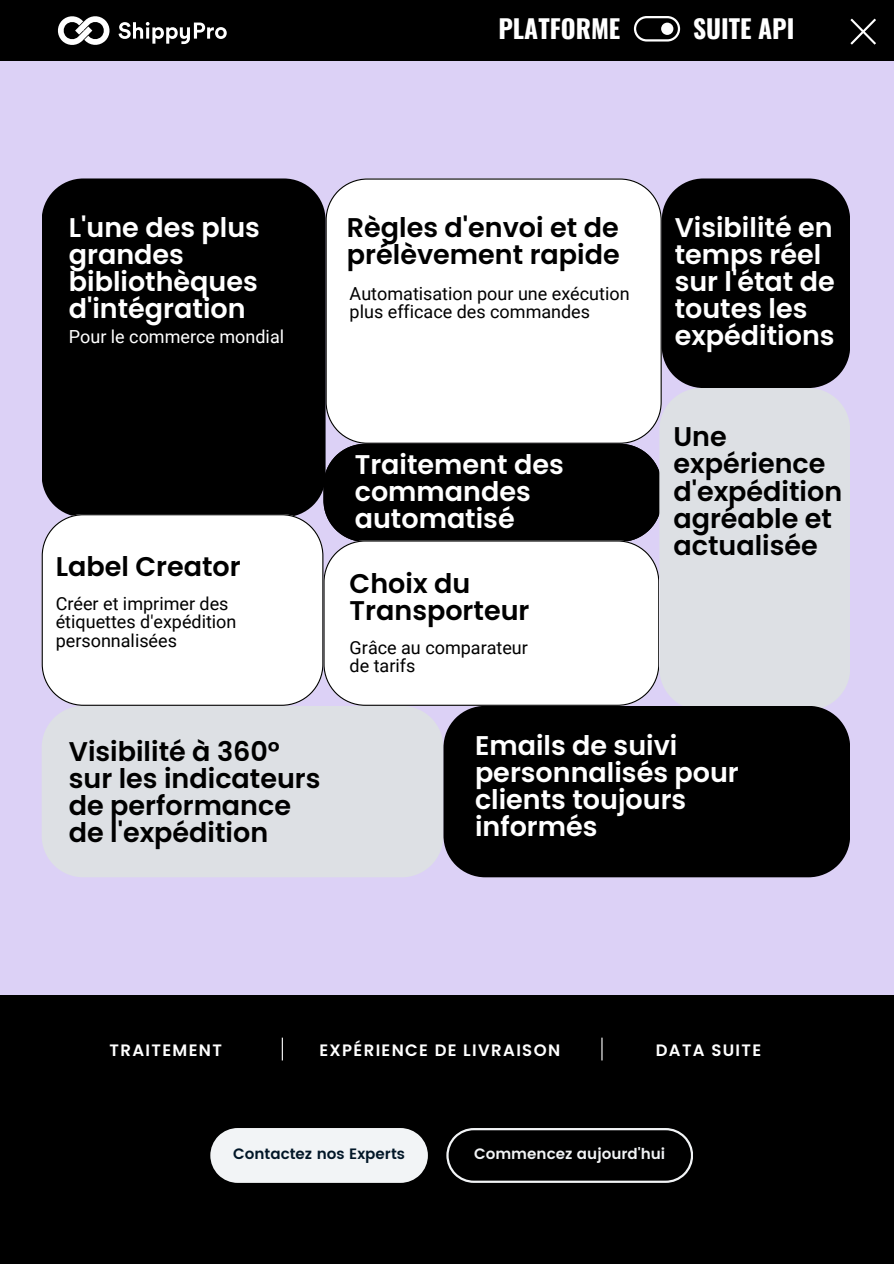
<style>
.page{position:relative;width:894px;height:1264px;background:#fff}
.page>*{position:absolute;margin:0;border:0;box-sizing:border-box;transform-origin:0 0}
.t1{font:600 27px/27px "Poppins";color:#fff}
.t2{font:600 27px/27px "Poppins";color:#000}
.t3{font:700 25.5px "Oswald";color:#fff}
.t4{font:18px/18px "Roboto";color:#000}
.t5{font:18px "Roboto";color:#fff}
.t6{font:600 16.5px "Poppins";letter-spacing:.08em;color:#fff}
.t7{font:600 15px "Poppins";color:#f2f4f6}
.t8{font:600 15px "Poppins";color:#011627}
</style>
<div class="page">
<div style="left:0;top:0;width:893px;height:1263px;background:#dcd1f6"></div>
<div style="left:42px;top:178px;width:283px;height:336px;background:#000"></div>
<div style="left:325px;top:178px;width:336px;height:266px;background:#fff"></div>
<div style="left:323px;top:444px;width:336px;height:96px;background:#000"></div>
<div style="left:42px;top:514px;width:281px;height:191px;background:#fff"></div>
<div style="left:42px;top:706px;width:401px;height:171px;background:#dde0e4"></div>
<div style="left:661px;top:178px;width:188px;height:210px;background:#000"></div>
<div style="left:659px;top:388px;width:190px;height:318px;background:#dde0e4"></div>
<div style="left:323px;top:540px;width:335px;height:165px;background:#fff"></div>
<div style="left:443px;top:706px;width:406px;height:171px;background:#000"></div>
<div style="left:0;top:0;width:893px;height:60px;background:#000"></div>
<svg style="left:58px;top:16px;width:52px;height:29px"></svg>
<svg style="left:118px;top:22px;width:109px;height:22px"></svg>
<svg style="left:850px;top:19px;width:25px;height:26px"></svg>
<svg style="left:633px;top:16px;width:47px;height:26px"></svg>
<div style="left:661px;top:23px;width:12px;height:12px;background:#fff;border-radius:50%"></div>
<div style="left:0;top:995px;width:893px;height:268px;background:#000"></div>
<div style="left:210px;top:1128px;width:218px;height:54px;background:#f2f4f6"></div>
<svg style="left:446px;top:1128px;width:246px;height:54px"></svg>
<svg style="left:601px;top:1037px;width:1px;height:23px"></svg>
<svg style="left:282px;top:1037px;width:1px;height:23px"></svg>
<p class="t3" style="left:498px;top:9px;width:123px">PLATFORME</p>
<h1 class="t3" style="left:693px;top:9px;width:103px">SUITE API</h1>
<h2 class="t1" style="left:69px;top:214px;width:192px">L'une des plus grandes bibliothèques d'intégration</h2>
<h4 class="t5" style="left:69px;top:326px;width:217px">Pour le commerce mondial</h4>
<h4 class="t2" style="left:347px;top:214px;width:274px">Règles d'envoi et de prélèvement rapide</h4>
<h2 class="t4" style="left:349px;top:284px;width:281px">Automatisation pour une exécution plus efficace des commandes</h2>
<h1 class="t1" style="left:674px;top:214px;width:161px">Visibilité en temps réel sur l'état de toutes les expéditions</h1>
<h2 class="t2" style="left:56px;top:553px;width:186px">Label Creator</h2>
<h4 class="t4" style="left:56px;top:595px;width:182px">Créer et imprimer des étiquettes d'expédition personnalisées</h4>
<h3 class="t2" style="left:69px;top:737px;width:253px">Visibilité à 360° sur les indicateurs de performance de l'expédition</h3>
<p class="t1" style="left:354px;top:451px;width:210px">Traitement des commandes automatisé</p>
<h2 class="t2" style="left:349px;top:570px;width:181px">Choix du<br>Transporteur</h2>
<h2 class="t4" style="left:349px;top:639px;width:180px">Grâce au comparateur de tarifs</h2>
<h3 class="t2" style="left:673px;top:423px;width:170px">Une expérience d'expédition agréable et actualisée</h3>
<h2 class="t1" style="left:475px;top:731px;width:265px">Emails de suivi personnalisés pour clients toujours informés</h2>
<h2 class="t6" style="left:110px;top:1038px;width:114px">TRAITEMENT</h2>
<h2 class="t6" style="left:319px;top:1038px;width:242px">EXPÉRIENCE DE LIVRAISON</h2>
<h3 class="t6" style="left:655px;top:1038px;width:107px">DATA SUITE</h3>
<h2 class="t8" style="left:233px;top:1145px;width:173px">Contactez nos Experts</h2>
<h4 class="t7" style="left:474px;top:1145px;width:192px">Commencez aujourd'hui</h4>
</div>
